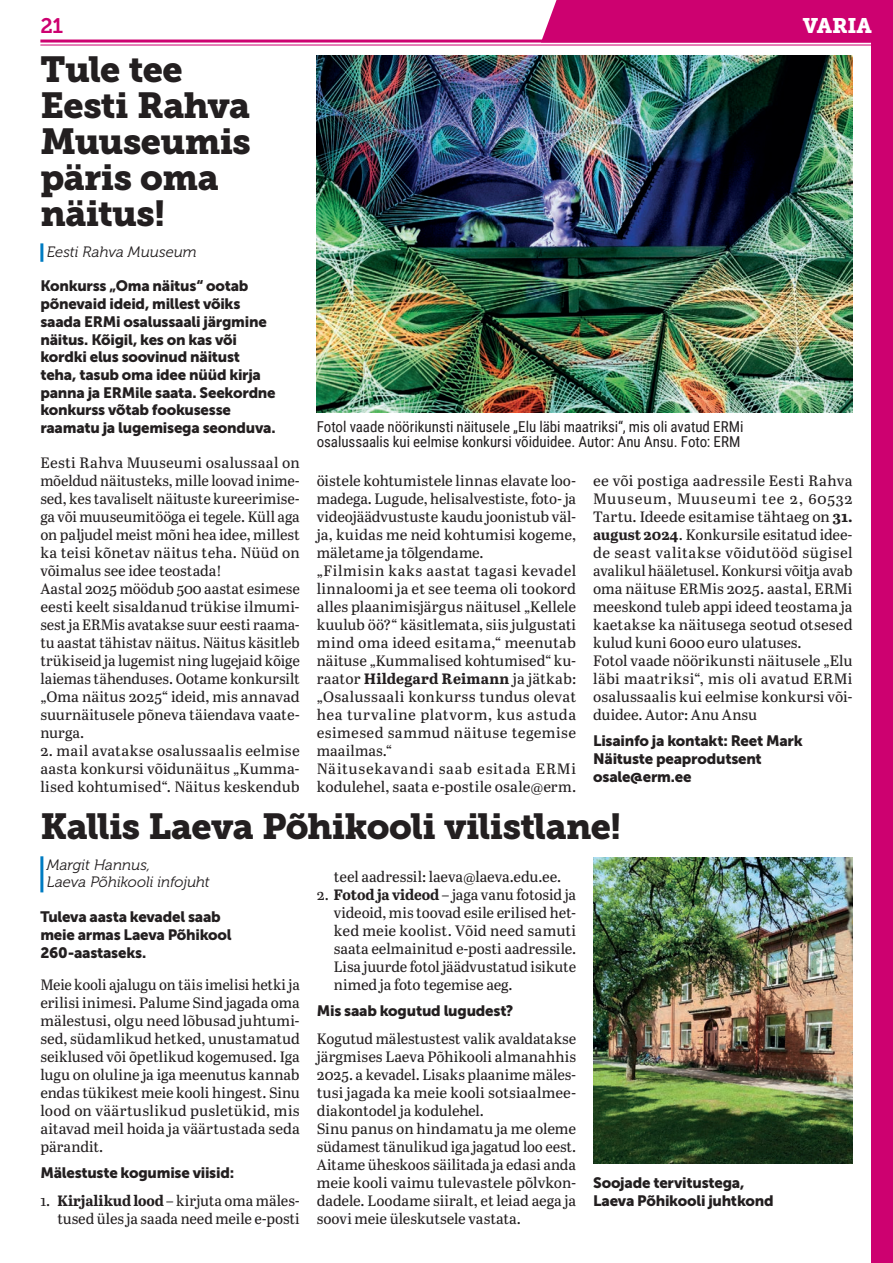
<style>
.page{position:relative;width:893px;height:1263px;background:#fff}
.page>*{position:absolute;margin:0;border:0;box-sizing:border-box;transform-origin:0 0}
.t1{font:36px/36px "Museo Slab 900";letter-spacing:-.02em;color:#231f20}
.t2{font:21px "Museo Slab 900";color:#fff}
.t3{font:21px "Museo Slab 700";color:#cd0170}
.t4{font:15px/18px "Abril Text";color:#231f20}
.t5{font:15px/17.7px "Museo Sans 900";letter-spacing:-.015em;color:#231f20}
.t6{font:15px/15px "Roboto Condensed";letter-spacing:-.005em;color:#231f20}
.t7{font:italic 15px/17.7px "Museo 300";color:#231f20}
.s1{font-weight:700}
</style>
<div class="page">
<div style="left:872px;top:0;width:21px;height:1263px;background:#cd0170"></div>
<div style="left:541px;top:0;width:331px;height:40px;background:#cd0170"></div>
<hr style="left:40px;top:40px;width:853px;height:3px;background:#cd0170">
<hr style="left:40px;top:45px;width:853px;height:1px;background:#cd0170">
<hr style="left:40px;top:243px;width:3px;height:19px;background:#007cc2">
<hr style="left:40px;top:856px;width:3px;height:36px;background:#007cc2">
<img style="left:317px;top:55px;width:536px;height:358px">
<img style="left:593px;top:858px;width:260px;height:305px">
<h2 class="t3" style="left:40px;top:14px;width:24px">21</h2>
<h2 class="t2" style="left:803px;top:13px;width:70px">VARIA</h2>
<h1 class="t1" style="left:40px;top:52px;width:212px">Tule tee<br>Eesti Rahva<br>Muuseumis päris oma näitus!</h1>
<p class="t7" style="left:47px;top:243px;width:152px">Eesti Rahva Muuseum</p>
<p class="t5" style="left:40px;top:277px;width:237px">Konkurss „Oma näitus“ ootab põnevaid ideid, millest võiks saada ERMi osalussaali järgmine näitus. Kõigil, kes on kas või kordki elus soovinud näitust teha, tasub oma idee nüüd kirja panna ja ERMile saata. Seekordne konkurss võtab fookusesse raamatu ja lugemisega seonduva.</p>
<p class="t4" style="left:40px;top:453px;width:261px">Eesti Rahva Muuseumi osalussaal on mõeldud näitusteks, mille loovad inime&shy;sed, kes tavaliselt näituste kureerimise&shy;ga või muuseumitööga ei tegele. Küll aga on paljudel meist mõni hea idee, millest ka teisi kõnetav näitus teha. Nüüd on võimalus see idee teostada!<br>Aastal 2025 möödub 500 aastat esimese eesti keelt sisaldanud trükise ilmumi&shy;sest ja ERMis avatakse suur eesti raama&shy;tu aastat tähistav näitus. Näitus käsitleb trükiseid ja lugemist ning lugejaid kõige laiemas tähenduses. Ootame konkursilt „Oma näitus 2025“ ideid, mis annavad suurnäitusele põneva täiendava vaate&shy;nurga.</p>
<p class="t4" style="left:40px;top:741px;width:261px;text-align:justify">2. mail avatakse osalussaalis eelmise aasta konkursi võidunäitus „Kumma&shy;lised kohtumised“. Näitus keskendub</p>
<p class="t6" style="left:317px;top:419px;width:428px">Fotol vaade nöörikunsti näitusele „Elu läbi maatriksi“, mis oli avatud ERMi osalussaalis kui eelmise konkursi võiduidee. Autor: Anu Ansu. Foto: ERM</p>
<p class="t4" style="left:317px;top:471px;width:261px">öistele kohtumistele linnas elavate loo&shy;madega. Lugude, helisalvestiste, foto- ja videojäädvustuste kaudu joonistub väl&shy;ja, kuidas me neid kohtumisi kogeme, mäletame ja tõlgendame.<br>„Filmisin kaks aastat tagasi kevadel linnaloomi ja et see teema oli tookord alles plaanimisjärgus näitusel „Kellele kuulub öö?“ käsitlemata, siis julgustati mind oma ideed esitama,“ meenutab näituse „Kummalised kohtumised“ ku&shy;raator <span class="s1">Hildegard Reimann</span> ja jätkab: „Osalussaali konkurss tundus olevat hea turvaline platvorm, kus astuda esimesed sammud näituse tegemise maailmas.“<br>Näitusekavandi saab esitada ERMi kodulehel, saata e-postile osale@erm.</p>
<p class="t4" style="left:593px;top:471px;width:261px">ee või postiga aadressile Eesti Rahva Muuseum, Muuseumi tee 2, 60532<br>Tartu. Ideede esitamise tähtaeg on <span class="s1">31. august 2024</span>. Konkursile esitatud idee&shy;de seast valitakse võidutööd sügisel avalikul hääletusel. Konkursi võitja avab oma näituse ERMis 2025. aastal, ERMi meeskond tuleb appi ideed teostama ja kaetakse ka näitusega seotud otsesed kulud kuni 6000 euro ulatuses.<br>Fotol vaade nöörikunsti näitusele „Elu läbi maatriksi“, mis oli avatud ERMi osalussaalis kui eelmise konkursi või&shy;duidee. Autor: Anu Ansu</p>
<p class="t5" style="left:593px;top:732px;width:211px">Lisainfo ja kontakt: Reet Mark<br>Näituste peaprodutsent osale@erm.ee</p>
<h1 class="t1" style="left:40px;top:809px;width:582px">Kallis Laeva Põhikooli vilistlane!</h1>
<p class="t7" style="left:47px;top:856px;width:164px">Margit Hannus,<br>Laeva Põhikooli infojuht</p>
<p class="t5" style="left:40px;top:908px;width:193px">Tuleva aasta kevadel saab meie armas Laeva Põhikool<br>260-aastaseks.</p>
<p class="t4" style="left:40px;top:975px;width:261px;text-align:justify">Meie kooli ajalugu on täis imelisi hetki ja erilisi inimesi. Palume Sind jagada oma mälestusi, olgu need lõbusad juhtumi&shy;sed, südamlikud hetked, unustamatud seiklused või õpetlikud kogemused. Iga lugu on oluline ja iga meenutus kannab endas tükikest meie kooli hingest. Sinu lood on väärtuslikud pusletükid, mis aitavad meil hoida ja väärtustada seda pärandit.</p>
<p class="t5" style="left:40px;top:1164px;width:195px">Mälestuste kogumise viisid:</p>
<p class="t4" style="left:40px;top:1191px;width:261px;text-align:right">1. <span class="s1">Kirjalikud lood</span> – kirjuta oma mäles&shy;tused üles ja saada need meile e-posti</p>
<p class="t4" style="left:334px;top:867px;width:229px">teel aadressil: laeva@laeva.edu.ee.</p>
<p class="t4" style="left:334px;top:885px;width:244px;text-align:justify;text-indent:-17px">2. <span class="s1">Fotod ja videod</span> – jaga vanu fotosid ja videoid, mis toovad esile erilised het&shy;ked meie koolist. Võid need samuti saata eelmainitud e-posti aadressile.<br>Lisa juurde fotol jäädvustatud isikute nimed ja foto tegemise aeg.</p>
<p class="t5" style="left:317px;top:1002px;width:198px">Mis saab kogutud lugudest?</p>
<p class="t4" style="left:317px;top:1029px;width:261px">Kogutud mälestustest valik avaldatakse järgmises Laeva Põhikooli almanahhis 2025. a kevadel. Lisaks plaanime mäles&shy;tusi jagada ka meie kooli sotsiaalmee&shy;diakontodel ja kodulehel.<br>Sinu panus on hindamatu ja me oleme südamest tänulikud iga jagatud loo eest.<br>Aitame üheskoos säilitada ja edasi anda meie kooli vaimu tulevastele põlvkon&shy;dadele. Loodame siiralt, et leiad aega ja soovi meie üleskutsele vastata.</p>
<p class="t5" style="left:593px;top:1174px;width:182px">Soojade tervitustega,<br>Laeva Põhikooli juhtkond</p>
</div>
